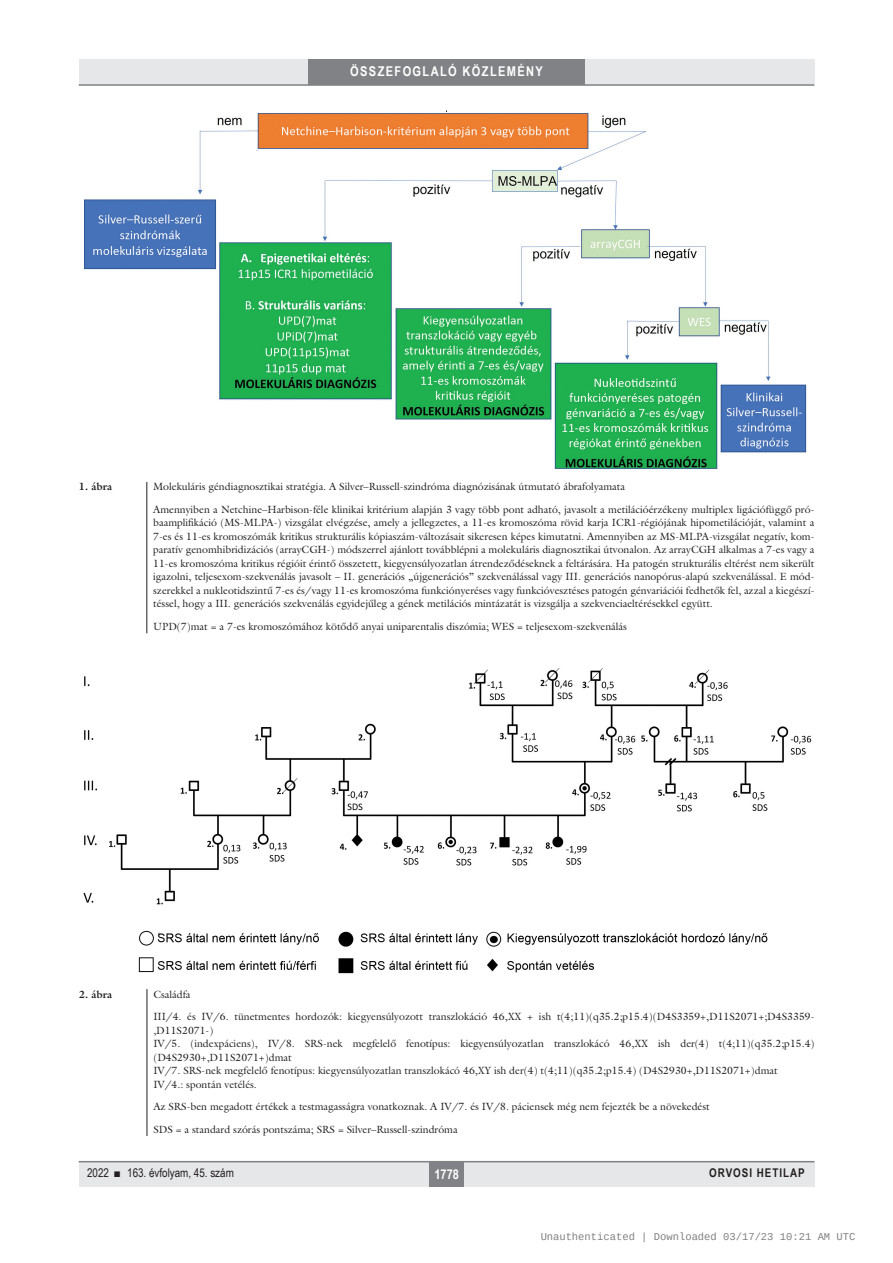
<style>
.page{position:relative;width:893px;height:1263px;background:#fff}
.page>*{position:absolute;margin:0;border:0;box-sizing:border-box;transform-origin:0 0}
.t1{font:700 13.5px "Arial Narrow";letter-spacing:.1em;color:#fff}
.t2{font:12px "Arial Narrow";color:#231f20}
.t3{font:700 12px "Arial Narrow";letter-spacing:.08em;color:#231f20}
.kepalairas2{font:10.5px/13.5px "Galliard Reg";color:#231f20}
.t4{font:10.5px "Liberation Mono";color:rgb(0 0 0/.5)}
.kepalairas1{font:700 10.5px "Galliard Reg";color:#231f20}
</style>
<div class="page">
<div style="left:79px;top:1161px;width:735px;height:25px;background:#e6e7e9"></div>
<hr style="left:79px;top:1161px;width:735px;height:1px;background:#808285">
<div style="left:430px;top:1161px;width:34px;height:25px;background:#808285"></div>
<div style="left:79px;top:60px;width:735px;height:25px;background:#e6e7e9"></div>
<div style="left:308px;top:60px;width:277px;height:25px;background:#808285"></div>
<hr style="left:79px;top:84px;width:735px;height:2px;background:#808285">
<hr style="left:446px;top:111px;width:1px;height:1026px;background:#231f20">
<img style="left:85px;top:113px;width:722px;height:356px">
<div style="left:79px;top:482px;width:735px;height:181px;background:#fff"></div>
<hr style="left:146px;top:482px;width:1px;height:151px;background:#231f20">
<img style="left:83px;top:667px;width:729px;height:311px">
<div style="left:79px;top:989px;width:736px;height:148px;background:#fff"></div>
<hr style="left:147px;top:989px;width:1px;height:147px;background:#231f20">
<p class="t1" style="left:350px;top:61px;width:194px">ÖSSZEFOGLALÓ KÖZLEMÉNY</p>
<p class="kepalairas1" style="left:79px;top:480px;width:35px">1. ábra</p>
<p class="kepalairas2" style="left:153px;top:480px;width:473px">Molekuláris géndiagnosztikai stratégia. A Silver–Russell-szindróma diagnózisának útmutató ábrafolyamata</p>
<p class="kepalairas2" style="left:153px;top:502px;width:663px;text-align:justify">Amennyiben a Netchine–Harbison-féle klinikai kritérium alapján 3 vagy több pont adható, javasolt a metilációérzékeny multiplex ligációfüggő pró&shy;baamplifikáció (MS-MLPA-) vizsgálat elvégzése, amely a jellegzetes, a 11-es kromoszóma rövid karja ICR1-régiójának hipometilációját, valamint a 7-es és 11-es kromoszómák kritikus strukturális kópiaszám-változásait sikeresen képes kimutatni. Amennyiben az MS-MLPA-vizsgálat negatív, kom&shy;paratív genomhibridizációs (arrayCGH-) módszerrel ajánlott továbblépni a molekuláris diagnosztikai útvonalon. Az arrayCGH alkalmas a 7-es vagy a 11-es kromoszóma kritikus régióit érintő összetett, kiegyensúlyozatlan átrendeződéseknek a feltárására. Ha patogén strukturális eltérést nem sikerült igazolni, teljesexom-szekvenálás javasolt – II. generációs „újgenerációs” szekvenálással vagy III. generációs nanopórus-alapú szekvenálással. E mód&shy;szerekkel a nukleotidszintű 7-es és/vagy 11-es kromoszóma funkciónyeréses vagy funkcióvesztéses patogén génvariációi fedhetők fel, azzal a kiegészí&shy;téssel, hogy a III. generációs szekvenálás egyidejűleg a gének metilációs mintázatát is vizsgálja a szekvenciaeltérésekkel együtt.</p>
<p class="kepalairas2" style="left:153px;top:619px;width:475px">UPD(7)mat = a 7-es kromoszómához kötődő anyai uniparentalis diszómia; WES = teljesexom-szekvenálás</p>
<p class="kepalairas1" style="left:79px;top:987px;width:35px">2. ábra</p>
<p class="kepalairas2" style="left:153px;top:987px;width:39px">Családfa</p>
<p class="kepalairas2" style="left:153px;top:1009px;width:663px">III/4. és IV/6. tünetmentes hordozók: kiegyensúlyozott transzlokáció 46,XX + ish t(4;11)(q35.2;p15.4)(D4S3359+,D11S2071+;D4S3359- ,D11S2071-)</p>
<p class="kepalairas2" style="left:153px;top:1036px;width:663px">IV/5. (indexpáciens), IV/8. SRS-nek megfelelő fenotípus: kiegyensúlyozatlan transzlokácó 46,XX ish der(4) t(4;11)(q35.2;p15.4) (D4S2930+,D11S2071+)dmat</p>
<p class="kepalairas2" style="left:153px;top:1063px;width:626px">IV/7. SRS-nek megfelelő fenotípus: kiegyensúlyozatlan transzlokácó 46,XY ish der(4) t(4;11)(q35.2;p15.4) (D4S2930+,D11S2071+)dmat</p>
<p class="kepalairas2" style="left:153px;top:1077px;width:105px">IV/4.: spontán vetélés.</p>
<p class="kepalairas2" style="left:153px;top:1099px;width:558px">Az SRS-ben megadott értékek a testmagasságra vonatkoznak. A IV/7. és IV/8. páciensek még nem fejezték be a növekedést</p>
<p class="kepalairas2" style="left:153px;top:1122px;width:306px">SDS = a standard szórás pontszáma; SRS = Silver–Russell-szindróma</p>
<p class="t2" style="left:87px;top:1164px;width:148px">2022 ■ 163. évfolyam, 45. szám</p>
<p class="t1" style="left:434px;top:1163px;width:26px">1778</p>
<p class="t3" style="left:709px;top:1164px;width:97px">ORVOSI HETILAP</p>
<p class="t4" style="left:540px;top:1232px;width:316px">Unauthenticated | Downloaded 03/17/23 10:21 AM UTC</p>
</div>
